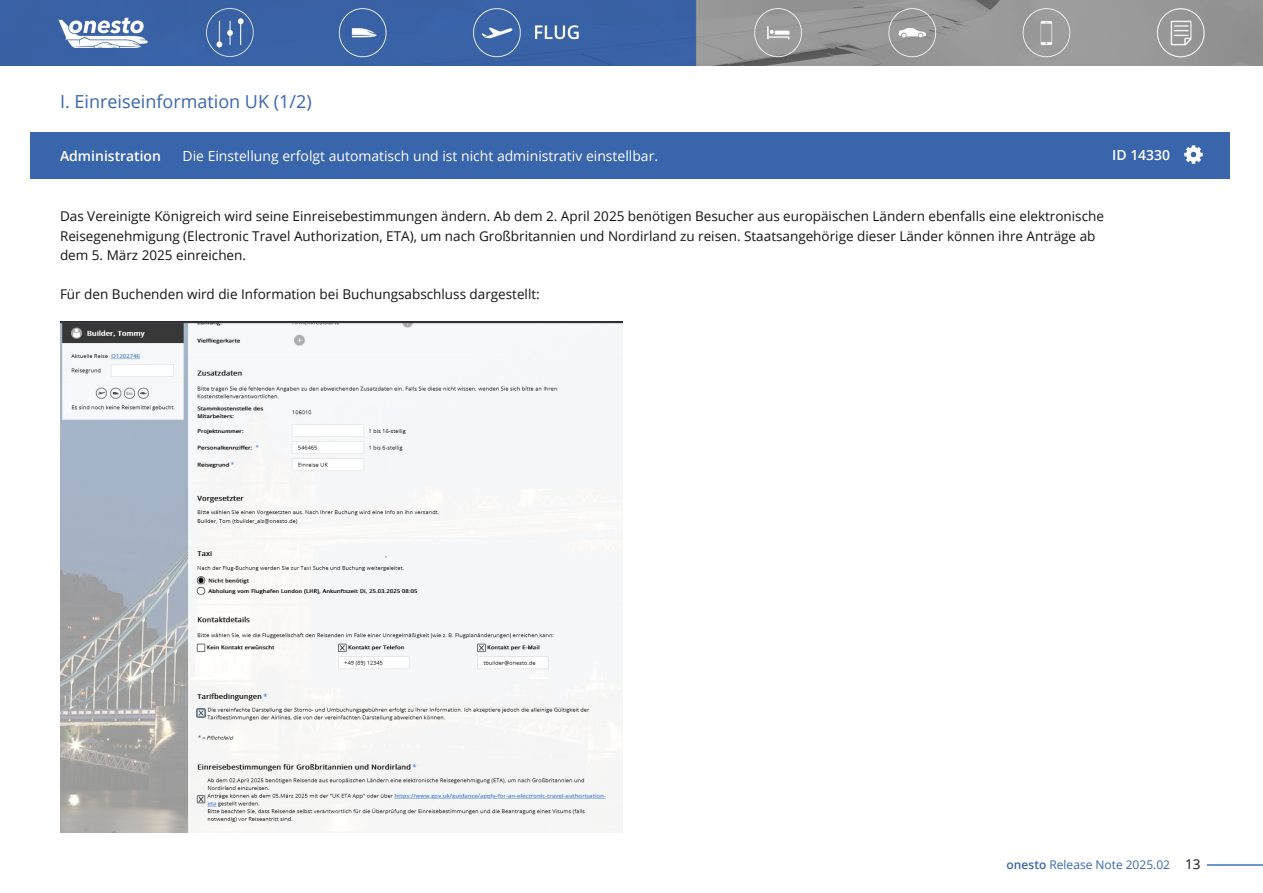
<style>
.page{position:relative;width:1263px;height:893px;background:#fff}
.page>*{position:absolute;margin:0;border:0;box-sizing:border-box;transform-origin:0 0}
.t1{font:18px "Open Sans";color:#3867ae}
.t2{font:13.95px "Open Sans";color:#fff}
.t3{font:600 13.95px "Open Sans";color:#fff}
.t4{font:13.5px/19.5px "Open Sans";color:#161413}
.t5{font:12px "Open Sans";color:#3867ae}
.s1{font-weight:600}
.s2{font-size:13.5px;color:#161413}
</style>
<div class="page">
<hr style="left:1207px;top:864px;width:56px;height:2px;background:#6c94cd">
<div style="left:30px;top:132px;width:1199px;height:47px;background:#3965ad"></div>
<img style="left:1184px;top:145px;width:18px;height:19px">
<img style="left:0;top:0;width:1263px;height:65px">
<img style="left:60px;top:321px;width:563px;height:512px">
<h1 class="t1" style="left:60px;top:89px;width:253px">I. Einreiseinformation UK (1/2)</h1>
<p class="t3" style="left:60px;top:146px;width:103px">Administration</p>
<p class="t2" style="left:182px;top:146px;width:477px">Die Einstellung erfolgt automatisch und ist nicht administrativ einstellbar.</p>
<p class="t3" style="left:1112px;top:145px;width:59px">ID 14330</p>
<p class="t4" style="left:60px;top:206px;width:1045px">Das Vereinigte Königreich wird seine Einreisebestimmungen ändern. Ab dem 2. April 2025 benötigen Besucher aus europäischen Ländern ebenfalls eine elektronische<br>Reisegenehmigung (Electronic Travel Authorization, ETA), um nach Großbritannien und Nordirland zu reisen. Staatsangehörige dieser Länder können ihre Anträge ab dem 5. März 2025 einreichen.</p>
<p class="t4" style="left:60px;top:284px;width:481px">Für den Buchenden wird die Information bei Buchungsabschluss dargestellt:</p>
<p class="t5" style="left:1006px;top:856px;width:195px"><span class="s1">onesto</span> Release Note 2025.02 <span class="s2">13</span></p>
</div>
